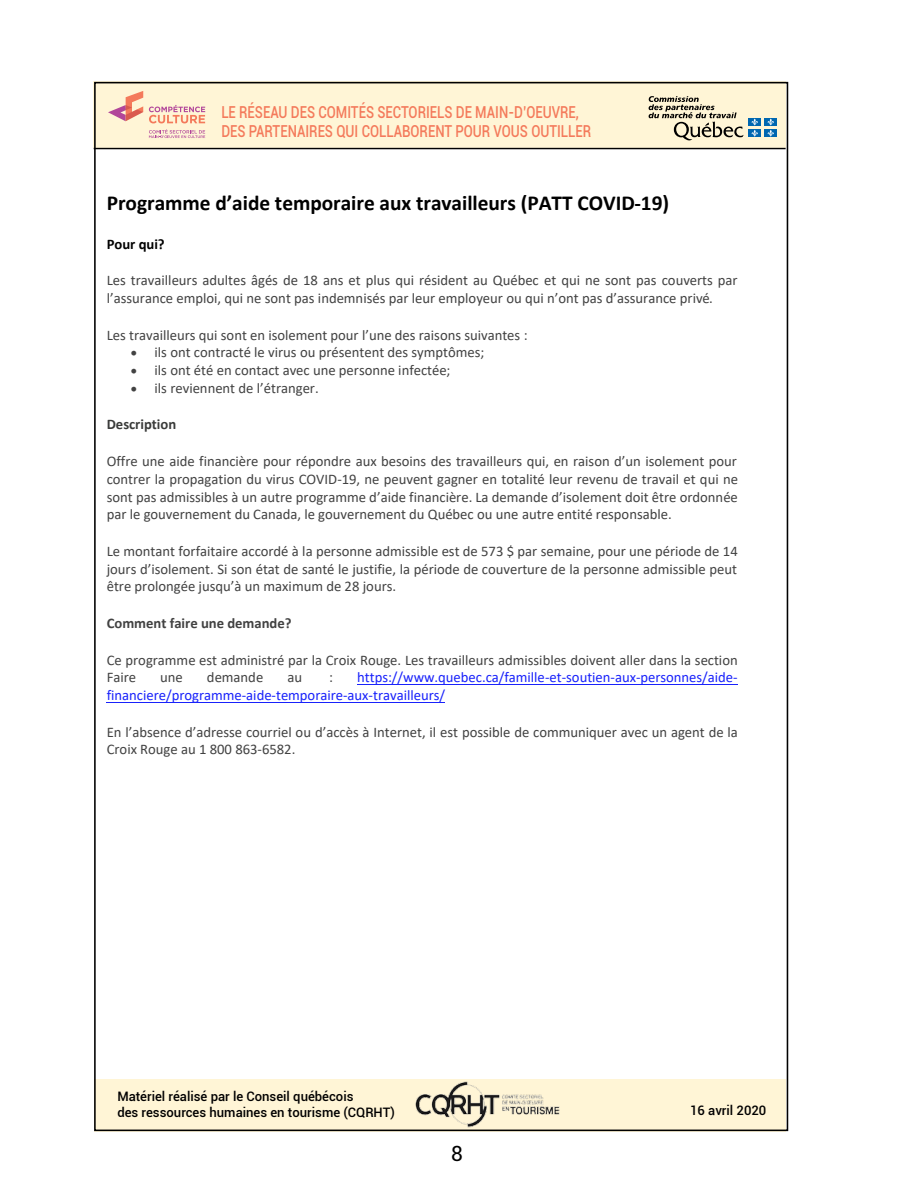
<style>
.page{position:relative;width:918px;height:1188px;background:#fff}
.page>*{position:absolute;margin:0;border:0;box-sizing:border-box;transform-origin:0 0}
.t1{font:700 21.3px "Calibri";color:#000}
.t2{font:21px "Roboto";color:#000}
.t3{font:500 16.5px/19.8px "Roboto";color:#f47a5b;scale:.8 1}
.t4{font:14.7px/17.9px "Calibri";color:#424242}
.t5{font:14.7px/17.9px "Calibri";color:#1922fb}
.t6{font:700 14.7px "Calibri";color:#424242}
.t7{font:700 14.7px "Calibri";color:#3a3b3a}
.t8{font:700 14.7px "Calibri";letter-spacing:-.005em;color:#000}
.t9{font:500 13.05px/15.8px "Roboto";color:#000}
</style>
<div class="page">
<hr style="left:357px;top:684px;width:381px;height:1px;background:#1922fb">
<hr style="left:107px;top:702px;width:338px;height:1px;background:#1922fb">
<div style="left:93px;top:81px;width:78px;height:67px;background:#fff5d6"></div>
<div style="left:169px;top:81px;width:617px;height:67px;background:#fff5d6"></div>
<div style="left:94px;top:1079px;width:106px;height:52px;background:#fff5d6"></div>
<div style="left:199px;top:1079px;width:587px;height:52px;background:#fff5d6"></div>
<img style="left:415px;top:1081px;width:145px;height:47px">
<svg style="left:149px;top:105px;width:56px;height:18px"></svg>
<svg style="left:149px;top:129px;width:56px;height:9px"></svg>
<svg style="left:108px;top:91px;width:35px;height:30px"></svg>
<hr style="left:94px;top:148px;width:692px;height:1px;background:#000">
<svg style="left:649px;top:96px;width:95px;height:44px"></svg>
<div style="left:749px;top:118px;width:12px;height:8px;background:#0067b1"></div>
<div style="left:765px;top:118px;width:12px;height:8px;background:#0067b1"></div>
<div style="left:749px;top:129px;width:12px;height:8px;background:#0067b1"></div>
<svg style="left:751px;top:119px;width:7px;height:18px"></svg>
<div style="left:765px;top:129px;width:12px;height:8px;background:#0067b1"></div>
<svg style="left:767px;top:119px;width:7px;height:18px"></svg>
<p class="t3" style="left:221px;top:101px;width:459px">LE RÉSEAU DES COMITÉS SECTORIELS DE MAIN-D’OEUVRE,<br>DES PARTENAIRES QUI COLLABORENT POUR VOUS OUTILLER</p>
<h1 class="t1" style="left:107px;top:188px;width:564px">Programme d’aide temporaire aux travailleurs (PATT COVID-19)</h1>
<p class="t8" style="left:107px;top:233px;width:59px">Pour qui?</p>
<p class="t4" style="left:107px;top:271px;width:633px">Les travailleurs adultes âgés de 18 ans et plus qui résident au Québec et qui ne sont pas couverts par l’assurance emploi, qui ne sont pas indemnisés par leur employeur ou qui n’ont pas d’assurance privé.</p>
<p class="t4" style="left:107px;top:325px;width:423px">Les travailleurs qui sont en isolement pour l’une des raisons suivantes :</p>
<p class="t4" style="left:131px;top:343px;width:355px">• ils ont contracté le virus ou présentent des symptômes;</p>
<p class="t4" style="left:131px;top:361px;width:321px">• ils ont été en contact avec une personne infectée;</p>
<p class="t4" style="left:131px;top:379px;width:190px">• ils reviennent de l’étranger.</p>
<p class="t7" style="left:107px;top:414px;width:71px">Description</p>
<p class="t4" style="left:107px;top:452px;width:633px;text-align:justify">Offre une aide financière pour répondre aux besoins des travailleurs qui, en raison d’un isolement pour contrer la propagation du virus COVID-19, ne peuvent gagner en totalité leur revenu de travail et qui ne sont pas admissibles à un autre programme d’aide financière. La demande d’isolement doit être ordonnée par le gouvernement du Canada, le gouvernement du Québec ou une autre entité responsable.</p>
<p class="t4" style="left:107px;top:542px;width:633px;text-align:justify">Le montant forfaitaire accordé à la personne admissible est de 573 $ par semaine, pour une période de 14 jours d’isolement. Si son état de santé le justifie, la période de couverture de la personne admissible peut être prolongée jusqu’à un maximum de 28 jours.</p>
<p class="t6" style="left:107px;top:613px;width:186px">Comment faire une demande?</p>
<p class="t4" style="left:107px;top:650px;width:632px">Ce programme est administré par la Croix Rouge. Les travailleurs admissibles doivent aller dans la section<br>Faire</p>
<p class="t5" style="left:107px;top:668px;width:633px;text-indent:251px">https://www.quebec.ca/famille-et-soutien-aux-personnes/aide&shy;financiere/programme-aide-temporaire-aux-travailleurs/</p>
<p class="t4" style="left:107px;top:722px;width:633px">En l’absence d’adresse courriel ou d’accès à Internet, il est possible de communiquer avec un agent de la<br>Croix Rouge au 1 800 863-6582.</p>
<p class="t4" style="left:160px;top:668px;width:24px">une</p>
<p class="t4" style="left:207px;top:668px;width:58px">demande</p>
<p class="t4" style="left:287px;top:668px;width:16px">au</p>
<p class="t4" style="left:329px;top:668px;width:5px">:</p>
<p class="t9" style="left:117px;top:1088px;width:279px">MATÉRIEL RÉALISÉ PAR LE CONSEIL QUÉBÉCOIS<br>DES RESSOURCES HUMAINES EN TOURISME (CQRHT)</p>
<h2 class="t2" style="left:451px;top:1139px;width:13px">8</h2>
<p class="t9" style="left:690px;top:1102px;width:78px">16 AVRIL 2020</p>
</div>
